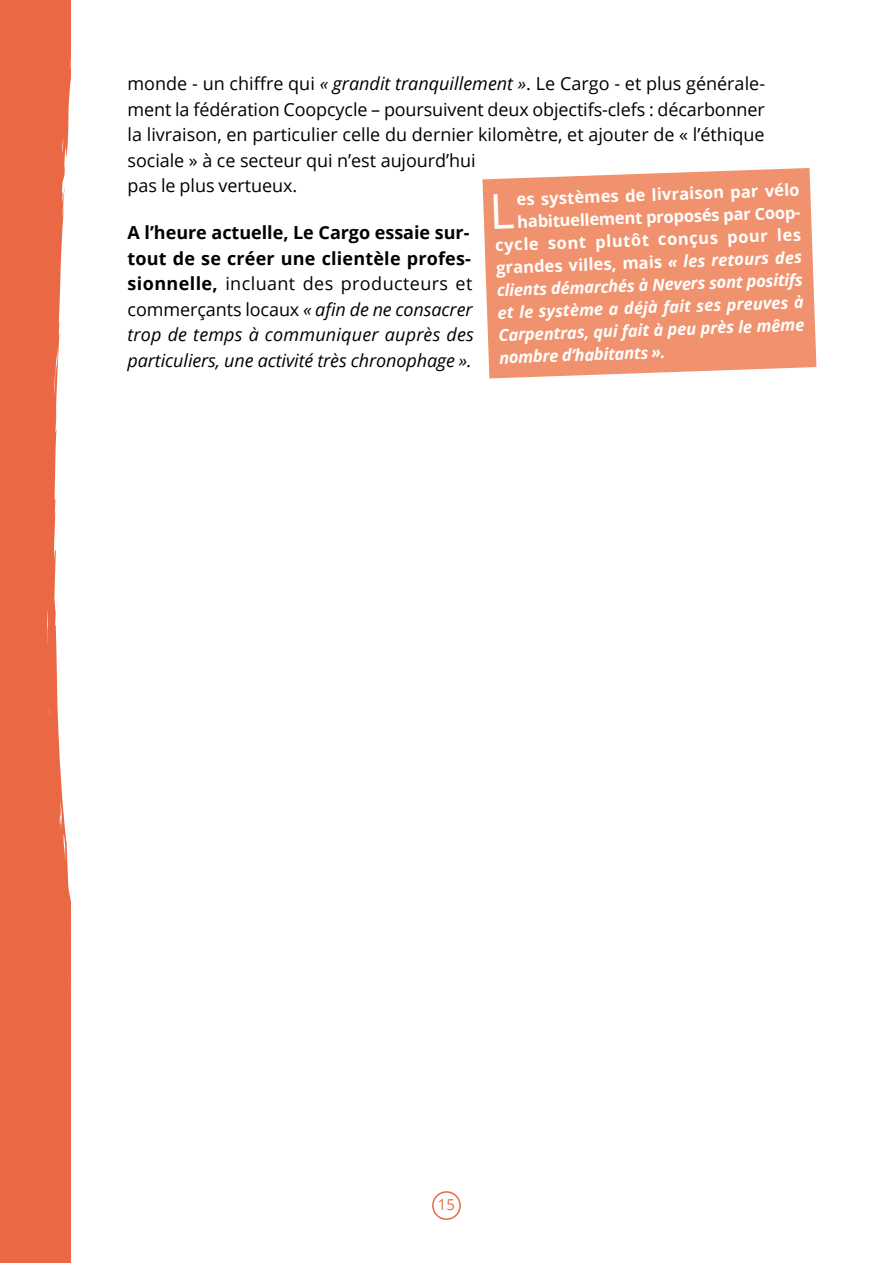
<style>
.page{position:relative;width:893px;height:1263px;background:#fff}
.page>*{position:absolute;margin:0;border:0;box-sizing:border-box;transform-origin:0 0}
.t1{font:18px/25.5px "Open Sans";letter-spacing:-.005em;color:#000}
.t2{font:italic 18px/25.5px "Open Sans";letter-spacing:-.005em;color:#000}
.t3{font:700 16.5px "Open Sans";color:#fff}
.t4{font:italic 700 16.5px "Open Sans";color:#fff}
.t5{font:15px "Open Sans";color:#eb6844}
.s1{font-style:italic}
.s2{font-weight:700;font-style:normal}
.s3{font-style:normal}
</style>
<div class="page">
<svg style="left:0;top:0;width:70px;height:1263px;background:#ec7655"></svg>
<svg style="left:65px;top:965px;width:3px;height:42px"></svg>
<svg style="left:46px;top:379px;width:1px;height:31px"></svg>
<div style="left:432px;top:1191px;width:29px;height:29px;border:2px solid #eb6844;border-radius:50%"></div>
<svg style="left:482px;top:168px;width:334px;height:210px;background:#f19978"></svg>
<svg style="left:494px;top:194px;width:20px;height:35px"></svg>
<p class="t1" style="left:128px;top:71px;width:639px">monde - un chiffre qui <span class="s1">« grandit tranquillement »</span>. Le Cargo - et plus générale&shy;ment la fédération Coopcycle – poursuivent deux objectifs-clefs : décarbonner la livraison, en particulier celle du dernier kilomètre, et ajouter de « l’éthique sociale » à ce secteur qui n’est aujourd’hui<br>pas le plus vertueux.</p>
<p class="t2" style="left:128px;top:219px;width:348px"><span class="s2">A l’heure actuelle, Le Cargo essaie sur&shy;tout de se créer une clientèle profes&shy;sionnelle,</span> <span class="s3">incluant des producteurs et commerçants locaux</span> « afin de ne consacrer trop de temps à communiquer auprès des particuliers, une activité très chronophage ».</p>
<p class="t3" style="left:516px;top:188px;width:285px;rotate:-2deg">es systèmes de livraison par vélo</p>
<p class="t3" style="left:517px;top:210px;width:288px;rotate:-2deg">habituellement proposés par Coop-</p>
<p class="t3" style="left:495px;top:233px;width:307px;rotate:-2deg">cycle sont plutôt conçus pour les</p>
<p class="t3" style="left:496px;top:256px;width:307px;rotate:-2deg">grandes villes, mais <span class="s1">« les retours des</span></p>
<p class="t4" style="left:497px;top:278px;width:308px;rotate:-2deg">clients démarchés à Nevers sont positifs</p>
<p class="t4" style="left:497px;top:301px;width:308px;rotate:-2deg">et le système a déjà fait ses preuves à</p>
<p class="t4" style="left:498px;top:323px;width:308px;rotate:-2deg">Carpentras, qui fait à peu près le même</p>
<p class="t4" style="left:499px;top:346px;width:168px;rotate:-2deg">nombre d’habitants ».</p>
<p class="t5" style="left:438px;top:1194px;width:19px">15</p>
</div>
